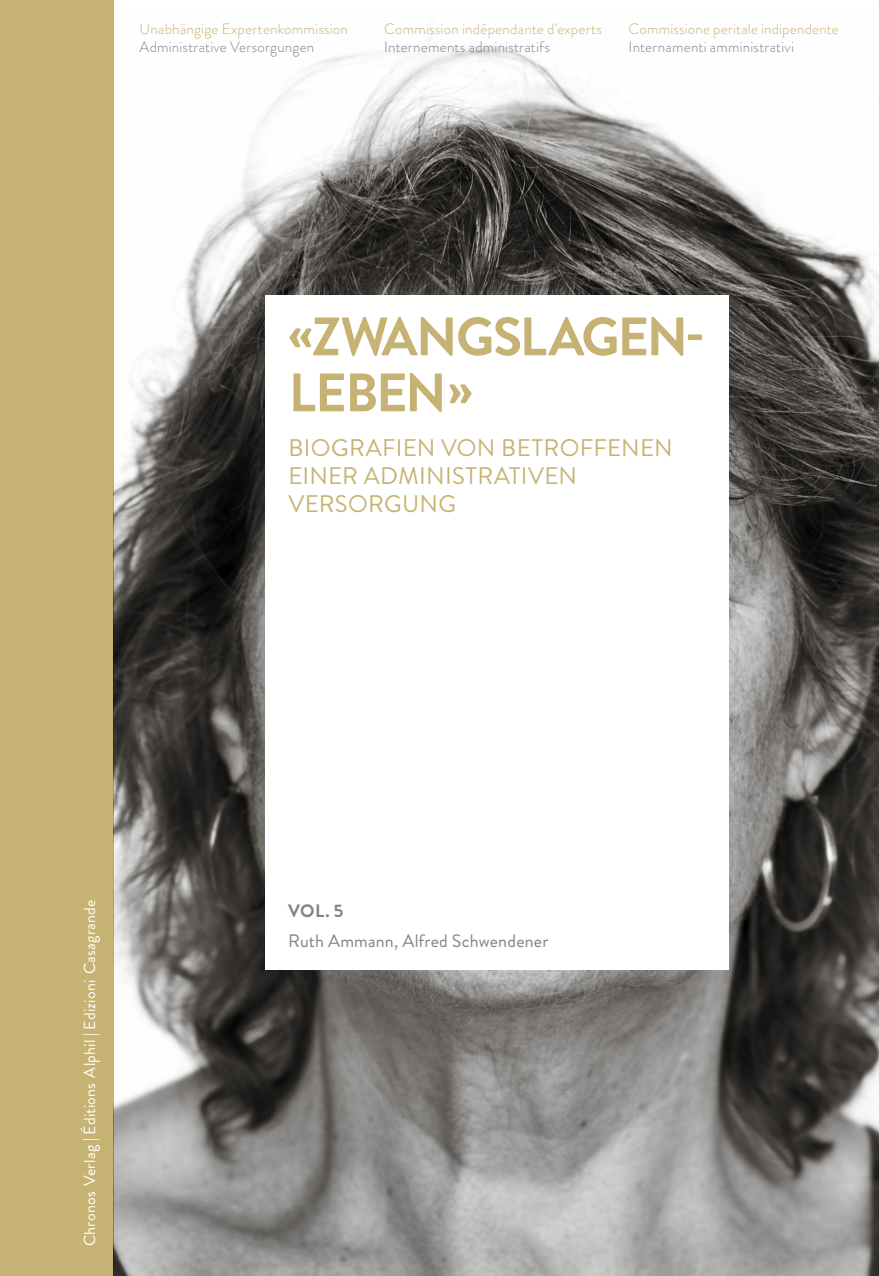
<style>
.page{position:relative;width:879px;height:1276px;background:#fff}
.page>*{position:absolute;margin:0;border:0;box-sizing:border-box;transform-origin:0 0}
.t1{font:700 54px/56px "Brandon Grotesque";letter-spacing:-.035em;color:#c6b373}
.t2{font:24px/28px "Brandon Grotesque";letter-spacing:.01em;color:#c6b373}
.t3{font:18px "Brandon Grotesque";letter-spacing:.01em;color:#808285}
.t4{font:700 18px "Brandon Grotesque";color:#808285}
.t5{font:16px "Brandon Grotesque";letter-spacing:.01em;color:#fff}
.t6{font:300 15px "Brandon Grotesque";letter-spacing:.015em;color:#c6b373}
.t7{font:300 15px "Brandon Grotesque";letter-spacing:.015em;color:#808285}
</style>
<div class="page">
<img style="left:113px;top:9px;width:766px;height:1267px">
<div style="left:266px;top:295px;width:463px;height:674px;background:#fff"></div>
<div style="left:0;top:0;width:113px;height:1276px;background:#c6b373"></div>
<p class="t6" style="left:139px;top:19px;width:210px">Unabhängige Expertenkommission</p>
<p class="t7" style="left:139px;top:37px;width:176px">Administrative Versorgungen</p>
<p class="t6" style="left:384px;top:19px;width:220px">Commission indépendante d’experts</p>
<p class="t7" style="left:384px;top:37px;width:167px">Internements administratifs</p>
<p class="t6" style="left:628px;top:19px;width:212px">Commissione peritale indipendente</p>
<p class="t7" style="left:628px;top:37px;width:167px">Internamenti amministrativi</p>
<h1 class="t1" style="left:288px;top:309px;width:418px">«ZWANGSLAGEN-<br>LEBEN»</h1>
<h2 class="t2" style="left:288px;top:434px;width:386px">BIOGRAFIEN VON BETROFFENEN<br>EINER ADMINISTRATIVEN<br>VERSORGUNG</h2>
<p class="t5" style="left:79px;top:1246px;width:348px;rotate:-90deg">Chronos Verlag | Éditions Alphil | Edizioni Casagrande</p>
<p class="t4" style="left:288px;top:898px;width:57px">VOL. 5</p>
<p class="t3" style="left:288px;top:928px;width:262px">Ruth Ammann, Alfred Schwendener</p>
</div>
